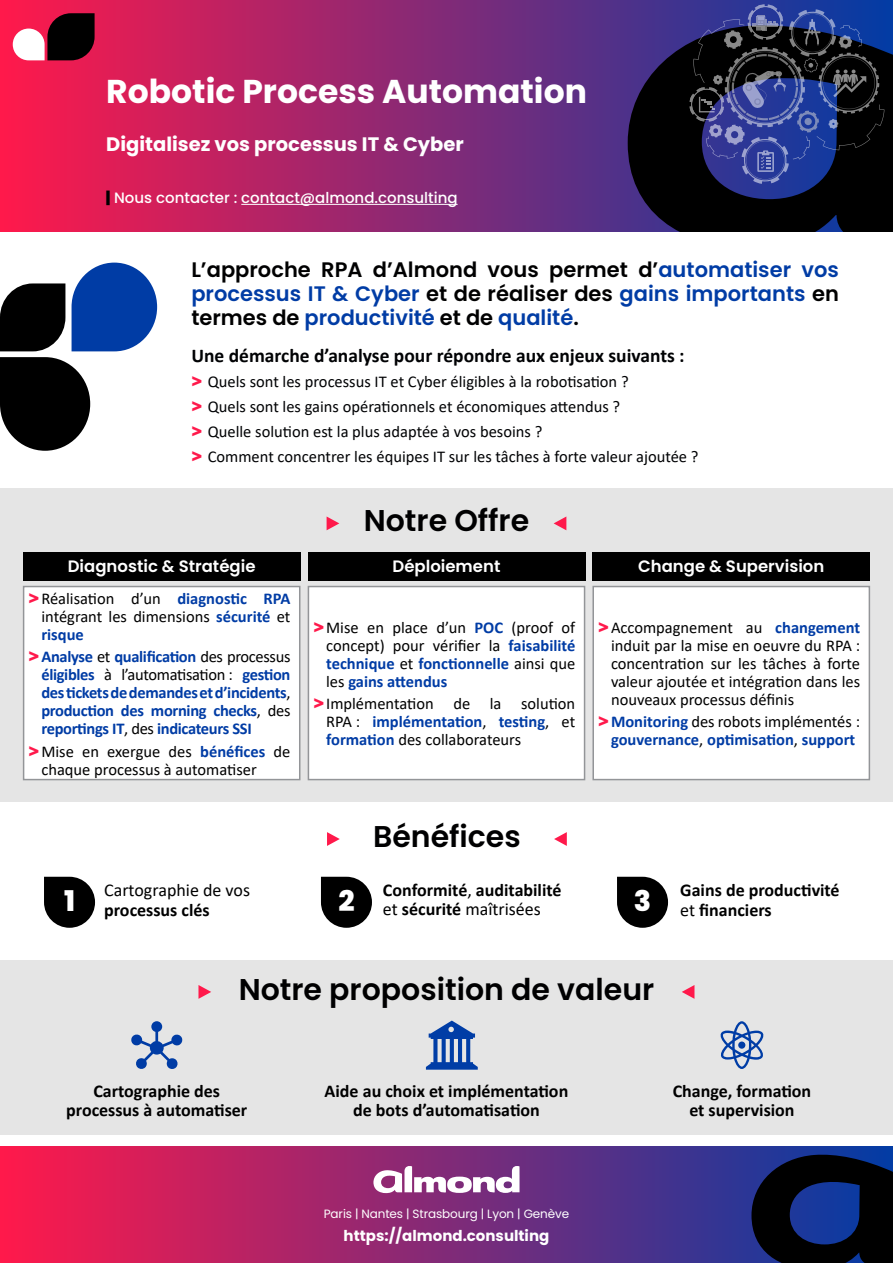
<style>
.page{position:relative;width:893px;height:1263px;background:#fff}
.page>*{position:absolute;margin:0;border:0;box-sizing:border-box;transform-origin:0 0}
.t1{font:700 33px "Poppins";color:#fff}
.t2{font:600 30px "Poppins";color:#000001}
.t3{font:800 28.5px "Poppins";color:#fff}
.t4{font:600 21px/24px "Poppins";color:#003ca5;text-align:justify}
.t5{font:700 19.5px "Calibri";color:#000204}
.t6{font:700 19.5px "Poppins";color:#fff}
.t7{font:700 18px/19.5px "Calibri";color:#000;text-align:center}
.t8{font:18px/19.5px "Calibri";color:#000}
.t9{font:16.5px/18px "Calibri";color:#000;text-align:justify}
.t10{font:16.5px "Calibri";color:#000204}
.t11{font:700 16.5px/18px "Calibri";letter-spacing:-.02em;color:#003ca5;text-align:justify}
.t12{font:700 16.5px/18px "Calibri";color:#003ca5;text-align:center}
.t13{font:600 16.5px "Poppins";color:#fff}
.t14{font:500 15px "Poppins";color:#fff}
.t15{font:700 15px "Poppins";color:#fff}
.t16{font:12px "Poppins";letter-spacing:-.01em;color:#fff}
.s1{font-weight:900;color:#000}
.s2{color:#000001}
.s3{font-family:"Arial";font-weight:900;color:#ff194b}
.s4{font-weight:700;color:#003ca5}
.s5{font-weight:400;color:#000}
.s6{font-weight:700}
.s7{font-weight:400}
</style>
<div class="page">
<div style="left:0;top:0;width:893px;height:232px;background:linear-gradient(to right,#ff194b,#023ca4)"></div>
<div style="left:0;top:1146px;width:893px;height:117px;background:linear-gradient(to right,#ff194b,#023ca4)"></div>
<svg style="left:628px;top:23px;width:265px;height:209px;background:#0f0c23"></svg>
<svg style="left:751px;top:1154px;width:142px;height:109px;background:#081438"></svg>
<svg style="left:373px;top:1165px;width:146px;height:29px"></svg>
<svg style="left:13px;top:13px;width:82px;height:47px"></svg>
<svg style="left:689px;top:4px;width:195px;height:180px;background:#252f5d"></svg>
<div style="left:0;top:960px;width:893px;height:174px;background:#e5e5e5"></div>
<div style="left:0;top:488px;width:893px;height:313px;background:#e5e5e5"></div>
<hr style="left:241px;top:204px;width:217px;height:1px;background:#fff">
<div style="left:24px;top:586px;width:276px;height:193px;background:#fff"></div>
<div style="left:23px;top:586px;width:277px;height:194px;border:2px solid #939598"></div>
<div style="left:308px;top:586px;width:277px;height:193px;background:#fff"></div>
<div style="left:308px;top:586px;width:277px;height:194px;border:2px solid #939598"></div>
<div style="left:593px;top:586px;width:276px;height:193px;background:#fff"></div>
<div style="left:592px;top:586px;width:278px;height:194px;border:2px solid #939598"></div>
<div style="left:23px;top:552px;width:277px;height:29px;background:#000"></div>
<div style="left:308px;top:552px;width:277px;height:29px;background:#000"></div>
<div style="left:592px;top:552px;width:278px;height:29px;background:#000"></div>
<svg style="left:554px;top:516px;width:12px;height:14px"></svg>
<svg style="left:327px;top:516px;width:12px;height:14px"></svg>
<svg style="left:554px;top:832px;width:13px;height:14px"></svg>
<svg style="left:327px;top:832px;width:13px;height:14px"></svg>
<svg style="left:682px;top:985px;width:12px;height:14px"></svg>
<svg style="left:198px;top:985px;width:13px;height:14px"></svg>
<svg style="left:44px;top:877px;width:51px;height:51px;background:#292929"></svg>
<svg style="left:321px;top:877px;width:51px;height:51px;background:#292929"></svg>
<svg style="left:617px;top:877px;width:51px;height:51px;background:#292929"></svg>
<svg style="left:0;top:283px;width:65px;height:68px;background:#1c1c1c"></svg>
<svg style="left:0;top:357px;width:90px;height:94px;background:#282828"></svg>
<svg style="left:72px;top:263px;width:85px;height:88px;background:#2759b2"></svg>
<svg style="left:131px;top:1021px;width:52px;height:48px"></svg>
<svg style="left:426px;top:1020px;width:52px;height:50px"></svg>
<svg style="left:720px;top:1021px;width:44px;height:48px"></svg>
<h1 class="t1" style="left:106px;top:72px;width:482px">Robotic Process Automation</h1>
<p class="t6" style="left:106px;top:133px;width:359px">Digitalisez vos processus IT &amp; Cyber</p>
<p class="t14" style="left:106px;top:189px;width:353px"><span class="s1">|</span> Nous contacter : contact@almond.consulting</p>
<p class="t4" style="left:191px;top:258px;width:649px"><span class="s2">L’approche RPA d’Almond vous permet d’</span>automatiser vos processus IT &amp; Cyber <span class="s2">et de réaliser des</span> gains importants <span class="s2">en termes de</span> productivité <span class="s2">et de</span> qualité<span class="s2">.</span></p>
<p class="t5" style="left:191px;top:342px;width:495px">Une démarche d’analyse pour répondre aux enjeux suivants :</p>
<p class="t10" style="left:191px;top:370px;width:439px"><span class="s3">&gt;</span> Quels sont les processus IT et Cyber éligibles à la robotisation ?</p>
<p class="t10" style="left:191px;top:395px;width:430px"><span class="s3">&gt;</span> Quels sont les gains opérationnels et économiques attendus ?</p>
<p class="t10" style="left:191px;top:420px;width:352px"><span class="s3">&gt;</span> Quelle solution est la plus adaptée à vos besoins ?</p>
<p class="t10" style="left:191px;top:445px;width:509px"><span class="s3">&gt;</span> Comment concentrer les équipes IT sur les tâches à forte valeur ajoutée ?</p>
<p class="t2" style="left:364px;top:503px;width:167px">Notre Offre</p>
<p class="t13" style="left:68px;top:556px;width:189px">Diagnostic &amp; Stratégie</p>
<p class="t13" style="left:393px;top:556px;width:109px">Déploiement</p>
<p class="t13" style="left:638px;top:556px;width:188px">Change &amp; Supervision</p>
<p class="t9" style="left:41px;top:589px;width:251px;text-indent:-13px"><span class="s3">&gt;</span>Réalisation d’un <span class="s4">diagnostic RPA </span>intégrant les dimensions <span class="s4">sécurité</span> et <span class="s4">risque</span></p>
<p class="t11" style="left:41px;top:647px;width:251px;text-indent:-13px"><span class="s3">&gt;</span>Analyse <span class="s5">et</span> qualification <span class="s5">des processus </span>éligibles <span class="s5">à l’automatisation :</span> gestion des tickets de demandes et d’incidents<span class="s5">, </span>production des morning checks<span class="s5">, des </span>reportings IT<span class="s5">, des</span> indicateurs SSI</p>
<p class="t9" style="left:41px;top:742px;width:251px;text-indent:-13px"><span class="s3">&gt;</span>Mise en exergue des <span class="s4">bénéfices</span> de chaque processus à automatiser</p>
<p class="t9" style="left:326px;top:618px;width:251px;text-indent:-13px"><span class="s3">&gt;</span>Mise en place d’un <span class="s4">POC</span> (proof of concept) pour vérifier la <span class="s4">faisabilité technique</span> et <span class="s4">fonctionnelle</span> ainsi que les <span class="s4">gains attendus</span></p>
<p class="t9" style="left:326px;top:694px;width:251px;text-indent:-13px"><span class="s3">&gt;</span>Implémentation de la solution RPA : <span class="s4">implémentation</span>, <span class="s4">testing</span>, et <span class="s4">formation</span> des collaborateurs</p>
<p class="t9" style="left:611px;top:618px;width:251px;text-indent:-13px"><span class="s3">&gt;</span>Accompagnement au <span class="s4">changement </span>induit par la mise en oeuvre du RPA : concentration sur les tâches à forte valeur ajoutée et intégration dans les nouveaux processus définis</p>
<p class="t12" style="left:598px;top:713px;width:263px"><span class="s3">&gt;</span>Monitoring <span class="s5">des robots implémentés : </span>gouvernance<span class="s5">,</span> optimisation<span class="s5">,</span> support</p>
<p class="t2" style="left:373px;top:819px;width:149px">Bénéfices</p>
<p class="t8" style="left:104px;top:880px;width:147px">Cartographie de vos <span class="s6">processus clés</span></p>
<p class="t7" style="left:383px;top:880px;width:180px;text-align:left">Conformité<span class="s7">,</span> auditabilité <span class="s7">et</span> sécurité <span class="s7">maîtrisées</span></p>
<p class="t7" style="left:680px;top:880px;width:161px;text-align:left">Gains de productivité <span class="s7">et</span> financiers</p>
<p class="t3" style="left:64px;top:885px;width:13px">1</p>
<p class="t3" style="left:338px;top:885px;width:18px">2</p>
<p class="t3" style="left:634px;top:885px;width:19px">3</p>
<p class="t2" style="left:239px;top:972px;width:417px">Notre proposition de valeur</p>
<p class="t7" style="left:66px;top:1081px;width:183px">Cartographie des processus à automatiser</p>
<p class="t7" style="left:325px;top:1081px;width:245px">Aide au choix et implémentation de bots d’automatisation</p>
<p class="t7" style="left:673px;top:1081px;width:140px">Change, formation et supervision</p>
<p class="t16" style="left:324px;top:1207px;width:247px">Paris | Nantes | Strasbourg | Lyon | Genève</p>
<p class="t15" style="left:344px;top:1227px;width:207px">https://almond.consulting</p>
</div>
